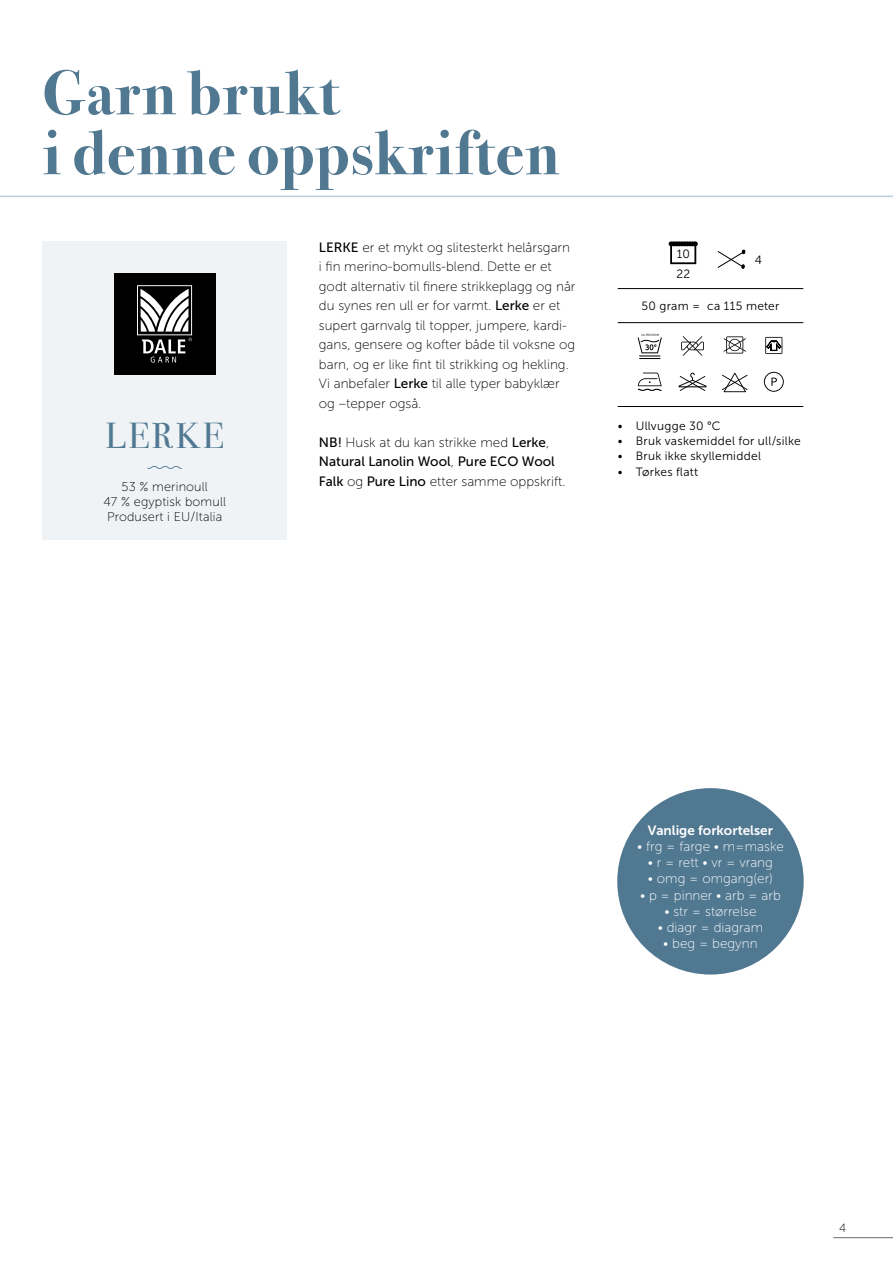
<style>
.page{position:relative;width:893px;height:1263px;background:#fff}
.page>*{position:absolute;margin:0;border:0;box-sizing:border-box;transform-origin:0 0}
.t1{font:700 63.3px "Bodoni Svty Two ITCTT";letter-spacing:.02em;color:#517891}
.INNHOLD_-_Midtstilt{font:36px "Bodoni Svty Two ITCTT";letter-spacing:.075em;color:#517891}
.t2{font:13.5px/19.5px "Museo Sans 100";color:#000}
.t3{font:13.5px "Museo Sans 100";color:#fff}
.t4{font:13.5px/19.5px "Museo Sans 500";color:#000}
.t5{font:13.5px "Museo Sans 700";color:#fff}
.t6{font:12.75px "Museo Sans 100";letter-spacing:.01em;color:#000}
.INNHOLD{font:12px "Museo Sans 300";letter-spacing:.025em;color:#000}
.INNHOLD_-_Midtstilt-2{font:12px "Museo Sans 300";letter-spacing:.02em;color:#000}
.t7{font:12px "Museo Sans 100";color:#000}
.s1{font-family:"Museo Sans 500"}
.s2{font-family:"Museo Sans 100"}
</style>
<div class="page">
<hr style="left:833px;top:1237px;width:60px;height:1px;background:#6d6e71">
<div style="left:43px;top:241px;width:244px;height:299px;background:#eff3f6"></div>
<div style="left:114px;top:273px;width:102px;height:101px;background:#000"></div>
<svg style="left:137px;top:285px;width:55px;height:78px"></svg>
<svg style="left:147px;top:466px;width:35px;height:3px"></svg>
<svg style="left:717px;top:249px;width:29px;height:20px"></svg>
<svg style="left:669px;top:241px;width:29px;height:23px"></svg>
<hr style="left:618px;top:288px;width:185px;height:1px;background:#000">
<hr style="left:618px;top:322px;width:185px;height:1px;background:#000">
<hr style="left:618px;top:406px;width:185px;height:1px;background:#000">
<svg style="left:764px;top:372px;width:20px;height:20px"></svg>
<svg style="left:638px;top:373px;width:24px;height:18px"></svg>
<svg style="left:723px;top:336px;width:23px;height:18px"></svg>
<svg style="left:722px;top:373px;width:26px;height:19px"></svg>
<svg style="left:681px;top:336px;width:23px;height:20px"></svg>
<svg style="left:638px;top:334px;width:24px;height:25px"></svg>
<svg style="left:678px;top:373px;width:29px;height:18px"></svg>
<svg style="left:765px;top:337px;width:17px;height:17px"></svg>
<hr style="left:0;top:196px;width:893px;height:1px;background:#b7cdd9">
<div style="left:617px;top:788px;width:187px;height:186px;background:#517891;border-radius:50%"></div>
<p class="t1" style="left:43px;top:40px;width:298px">Garn brukt</p>
<p class="t1" style="left:43px;top:100px;width:518px">i denne oppskriften</p>
<p class="INNHOLD_-_Midtstilt" style="left:106px;top:407px;width:120px">LERKE</p>
<p class="t6" style="left:122px;top:480px;width:88px">53 % merinoull</p>
<p class="t6" style="left:103px;top:495px;width:124px">47 % egyptisk bomull</p>
<p class="t6" style="left:107px;top:510px;width:117px">Produsert i EU/Italia</p>
<p class="t2" style="left:319px;top:237px;width:258px"><span class="s1">LERKE</span> er et mykt og slitesterkt helårsgarn i fin merino-bomulls-blend. Dette er et godt alternativ til finere strikkeplagg og når du synes ren ull er for varmt. <span class="s1">Lerke</span> er et supert garnvalg til topper, jumpere, kardi&shy;gans, gensere og kofter både til voksne og barn, og er like fint til strikking og hekling.<br>Vi anbefaler <span class="s1">Lerke</span> til alle typer babyklær og –tepper også.</p>
<p class="t2" style="left:319px;top:432px;width:232px"><span class="s1">NB!</span> Husk at du kan strikke med <span class="s1">Lerke</span>,</p>
<p class="t4" style="left:319px;top:452px;width:248px">Natural Lanolin Wool<span class="s2">,</span> Pure ECO Wool<br>Falk <span class="s2">og</span> Pure Lino <span class="s2">etter samme oppskrift.</span></p>
<p class="INNHOLD_-_Midtstilt-2" style="left:677px;top:248px;width:15px">10</p>
<p class="INNHOLD_-_Midtstilt-2" style="left:676px;top:267px;width:15px">22</p>
<p class="INNHOLD_-_Midtstilt-2" style="left:755px;top:253px;width:9px">4</p>
<p class="INNHOLD_-_Midtstilt-2" style="left:642px;top:300px;width:139px">50 gram = ca 115 meter</p>
<p class="INNHOLD" style="left:618px;top:419px;width:104px">• Ullvugge 30 °C</p>
<p class="INNHOLD" style="left:618px;top:434px;width:184px">• Bruk vaskemiddel for ull/silke</p>
<p class="INNHOLD" style="left:618px;top:450px;width:145px">• Bruk ikke skyllemiddel</p>
<p class="INNHOLD" style="left:618px;top:465px;width:82px">• Tørkes flatt</p>
<p class="t5" style="left:648px;top:822px;width:127px">Vanlige forkortelser</p>
<p class="t3" style="left:637px;top:839px;width:148px">• frg = farge • m=maske</p>
<p class="t3" style="left:648px;top:855px;width:126px">• r = rett • vr = vrang</p>
<p class="t3" style="left:648px;top:871px;width:127px">• omg = omgang(er)</p>
<p class="t3" style="left:640px;top:888px;width:142px">• p = pinner • arb = arb</p>
<p class="t3" style="left:664px;top:904px;width:94px">• str = størrelse</p>
<p class="t3" style="left:658px;top:920px;width:107px">• diagr = diagram</p>
<p class="t3" style="left:663px;top:936px;width:96px">• beg = begynn</p>
<p class="t7" style="left:839px;top:1221px;width:9px">4</p>
</div>
